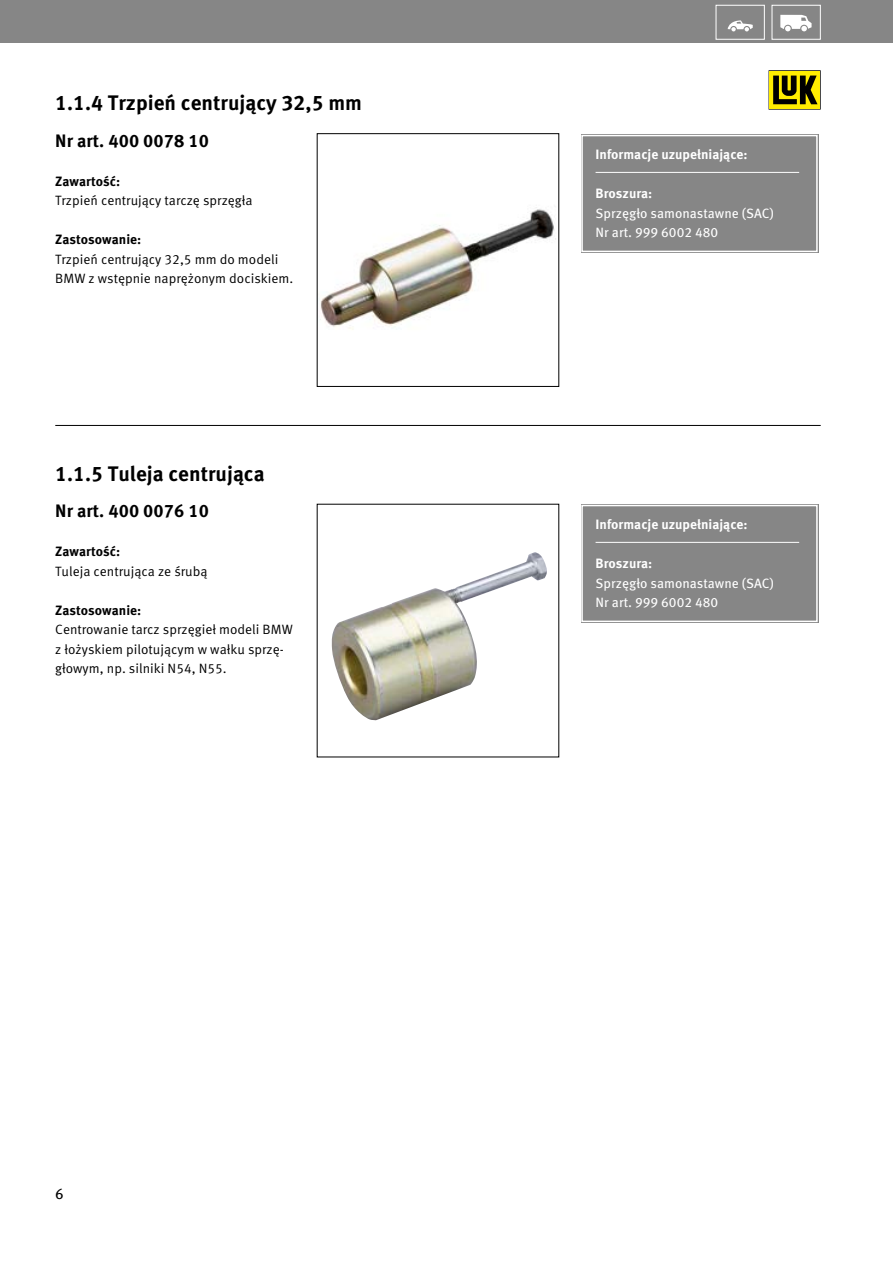
<style>
.page{position:relative;width:893px;height:1263px;background:#fff}
.page>*{position:absolute;margin:0;border:0;box-sizing:border-box;transform-origin:0 0}
.t1{font:700 21px "Meta Pro";color:#000}
.t2{font:700 18px "Meta Pro";color:#000}
.t3{font:15px "Meta Pro";color:#000}
.t4{font:13.5px/19.5px "Meta Pro Norm";color:#000}
.t5{font:13.5px/19.5px "Meta Pro";color:#fff}
.t6{font:700 13.5px "Meta Pro";color:#fff}
.t7{font:700 13.5px "Meta Pro";color:#000}
</style>
<div class="page">
<div style="left:0;top:0;width:893px;height:43px;background:#868686"></div>
<svg style="left:780px;top:15px;width:31px;height:16px"></svg>
<div style="left:772px;top:5px;width:49px;height:35px;border:1px solid #fff"></div>
<div style="left:716px;top:5px;width:49px;height:35px;border:1px solid #fff"></div>
<svg style="left:728px;top:20px;width:25px;height:11px"></svg>
<svg style="left:769px;top:70px;width:52px;height:40px;background:#8c8205"></svg>
<img style="left:320px;top:207px;width:236px;height:123px">
<div style="left:317px;top:133px;width:242px;height:254px;border:1px solid #000"></div>
<img style="left:331px;top:552px;width:216px;height:168px">
<div style="left:581px;top:134px;width:238px;height:119px;background:#868686"></div>
<div style="left:581px;top:135px;width:237px;height:117px;border:1px solid #fff"></div>
<hr style="left:55px;top:425px;width:766px;height:1px;background:#000">
<div style="left:581px;top:504px;width:238px;height:119px;background:#868686"></div>
<div style="left:581px;top:505px;width:237px;height:117px;border:1px solid #fff"></div>
<h1 class="t1" style="left:55px;top:87px;width:308px">1.1.4 Trzpień centrujący 32,5 mm</h1>
<h2 class="t2" style="left:55px;top:127px;width:155px">Nr art. 400 0078 10</h2>
<p class="t7" style="left:55px;top:171px;width:66px">Zawartość:</p>
<p class="t4" style="left:55px;top:190px;width:199px">Trzpień centrujący tarczę sprzęgła</p>
<p class="t7" style="left:55px;top:229px;width:87px">Zastosowanie:</p>
<p class="t4" style="left:55px;top:249px;width:239px">Trzpień centrujący 32,5 mm do modeli<br>BMW z wstępnie naprężonym dociskiem.</p>
<h1 class="t1" style="left:55px;top:457px;width:211px">1.1.5 Tuleja centrująca</h1>
<h2 class="t2" style="left:55px;top:497px;width:155px">Nr art. 400 0076 10</h2>
<p class="t7" style="left:55px;top:541px;width:66px">Zawartość:</p>
<p class="t4" style="left:55px;top:561px;width:154px">Tuleja centrująca ze śrubą</p>
<p class="t7" style="left:55px;top:600px;width:87px">Zastosowanie:</p>
<p class="t4" style="left:55px;top:619px;width:239px">Centrowanie tarcz sprzęgieł modeli BMW z łożyskiem pilotującym w wałku sprzę&shy;głowym, np. silniki N54, N55.</p>
<p class="t3" style="left:55px;top:1182px;width:10px">6</p>
<p class="t6" style="left:596px;top:144px;width:154px">Informacje uzupełniające:</p>
<p class="t6" style="left:596px;top:183px;width:58px">Broszura:</p>
<p class="t5" style="left:596px;top:202px;width:180px">Sprzęgło samonastawne (SAC)<br>Nr art. 999 6002 480</p>
<p class="t6" style="left:596px;top:514px;width:154px">Informacje uzupełniające:</p>
<p class="t6" style="left:596px;top:553px;width:58px">Broszura:</p>
<p class="t5" style="left:596px;top:572px;width:180px">Sprzęgło samonastawne (SAC)<br>Nr art. 999 6002 480</p>
</div>
